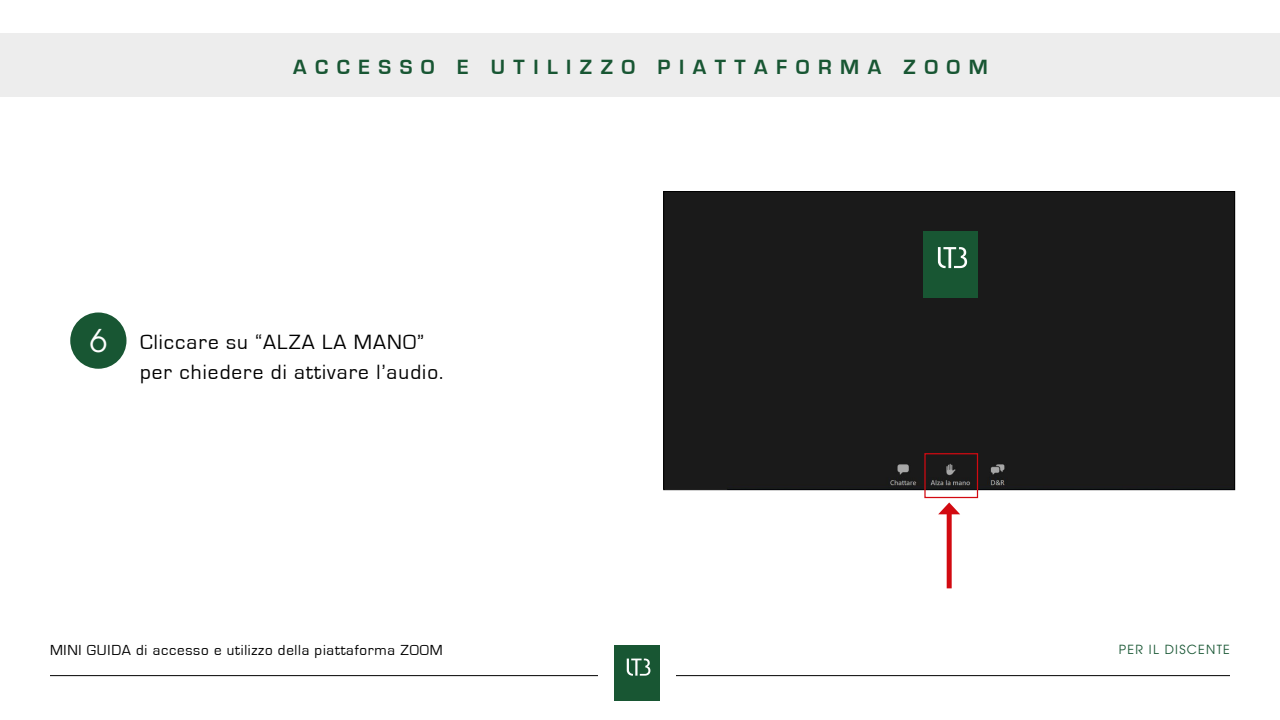
<style>
.page{position:relative;width:1280px;height:720px;background:#fff}
.page>*{position:absolute;margin:0;border:0;box-sizing:border-box;transform-origin:0 0}
.t1{font:31.25px "Avant Garde";color:#fff}
.t2{font:21.25px/30px "Eurostile";letter-spacing:.05em;color:#000}
.t3{font:700 21.25px "Eurostile";letter-spacing:.4em;color:#185633}
.t4{font:15px "Eurostile";letter-spacing:.05em;color:#000}
.t5{font:12.5px "Avant Garde";letter-spacing:.1em;color:#185633}
</style>
<div class="page">
<div style="left:665px;top:193px;width:568px;height:295px;background:#1a1a1a"></div>
<div style="left:663px;top:191px;width:572px;height:299px;border:1px solid #000"></div>
<div style="left:882px;top:218px;width:167px;height:126px;background:#1a1a1a"></div>
<div style="left:0;top:33px;width:1280px;height:64px;background:#ededed"></div>
<hr style="left:50px;top:675px;width:1180px;height:1px;background:#000">
<div style="left:598px;top:645px;width:78px;height:56px;background:#fff"></div>
<div style="left:615px;top:645px;width:45px;height:55px;background:#185633"></div>
<svg style="left:627px;top:659px;width:23px;height:17px"></svg>
<div style="left:70px;top:312px;width:57px;height:57px;background:#185633;border-radius:50%"></div>
<div style="left:947px;top:510px;width:5px;height:78px;background:#d20a11"></div>
<svg style="left:938px;top:502px;width:22px;height:12px"></svg>
<div style="left:924px;top:453px;width:54px;height:45px;border:1px solid #d20a11"></div>
<div style="left:924px;top:231px;width:54px;height:67px;background:#185633"></div>
<svg style="left:938px;top:247px;width:29px;height:21px"></svg>
<p class="t3" style="left:293px;top:55px;width:696px">ACCESSO E UTILIZZO PIATTAFORMA ZOOM</p>
<h1 class="t1" style="left:90px;top:322px;width:19px">6</h1>
<p class="t2" style="left:140px;top:327px;width:305px;text-indent:-45px">1. Cliccare su “ALZA LA MANO” per chiedere di attivare l’audio.</p>
<p class="t4" style="left:50px;top:642px;width:394px">MINI GUIDA di accesso e utilizzo della piattaforma ZOOM</p>
<p class="t5" style="left:1119px;top:642px;width:113px">PER IL DISCENTE</p>
</div>
